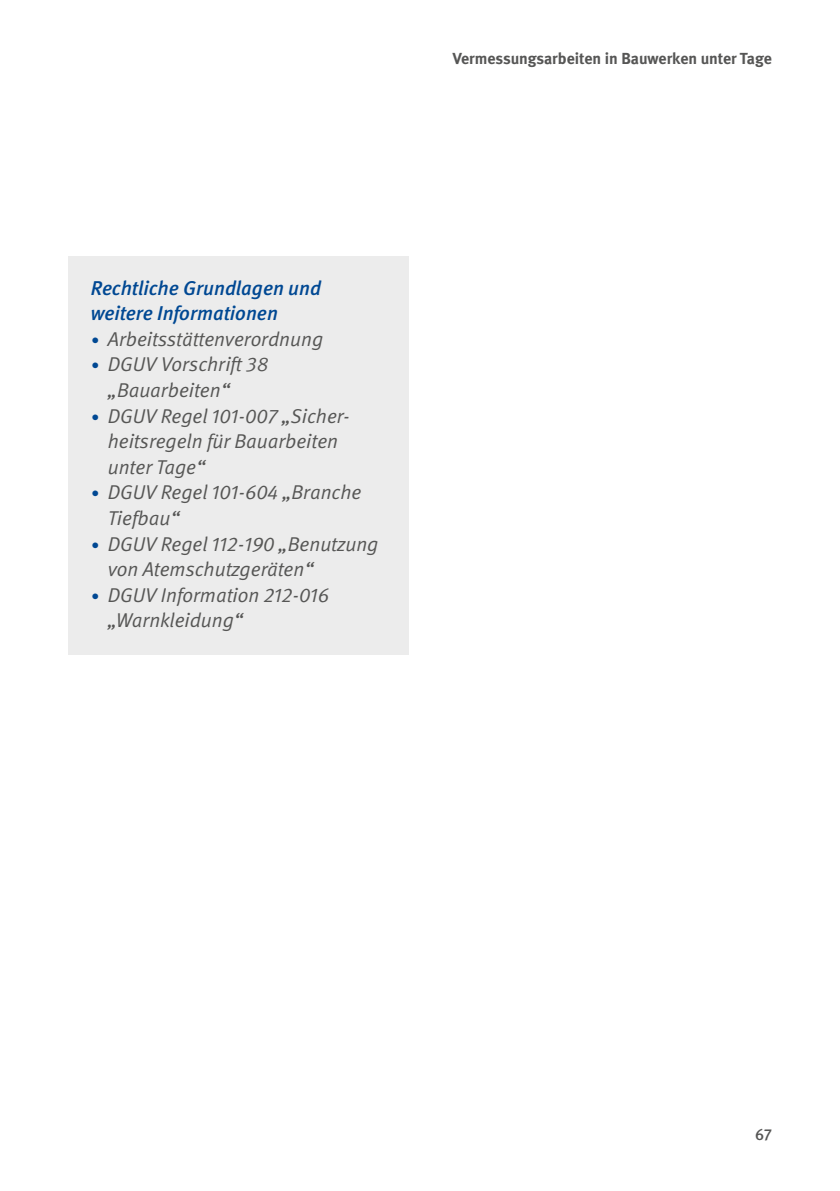
<style>
.page{position:relative;width:840px;height:1191px;background:#fff}
.page>*{position:absolute;margin:0;border:0;box-sizing:border-box;transform-origin:0 0}
.t1{font:italic 20px/25.6px "DGUV Meta";color:#565655}
.Fließtext_Rechtliche_Grundlagen{font:italic 500 20px/25.6px "DGUV Meta";color:#004893}
.t2{font:700 16px "DGUV Meta";color:#565655}
.t3{font:500 16px "DGUV Meta";color:#565655}
.s1{font-size:16px;color:#004893}
</style>
<div class="page">
<div style="left:68px;top:256px;width:340px;height:398px;background:#ececec"></div>
<p class="t2" style="left:452px;top:49px;width:320px">Vermessungsarbeiten in Bauwerken unter Tage</p>
<p class="Fließtext_Rechtliche_Grundlagen" style="left:91px;top:275px;width:232px">Rechtliche Grundlagen und weitere Informationen</p>
<p class="t1" style="left:91px;top:326px;width:234px"><span class="s1">•</span> Arbeitsstättenverordnung</p>
<p class="t1" style="left:108px;top:352px;width:161px;text-indent:-17px"><span class="s1">•</span> DGUV Vorschrift 38 „Bauarbeiten“</p>
<p class="t1" style="left:108px;top:403px;width:243px;text-indent:-17px"><span class="s1">•</span> DGUV Regel 101-007 „Sicher&shy;heitsregeln für Bauarbeiten unter Tage“</p>
<p class="t1" style="left:108px;top:480px;width:255px;text-indent:-17px"><span class="s1">•</span> DGUV Regel 101-604 „Branche<br>Tiefbau“</p>
<p class="t1" style="left:108px;top:531px;width:272px;text-indent:-17px"><span class="s1">•</span> DGUV Regel 112-190 „Benutzung von Atemschutzgeräten“</p>
<p class="t1" style="left:108px;top:582px;width:223px;text-indent:-17px"><span class="s1">•</span> DGUV Information 212-016 „Warnkleidung“</p>
<p class="t3" style="left:754px;top:1124px;width:18px">67</p>
</div>
